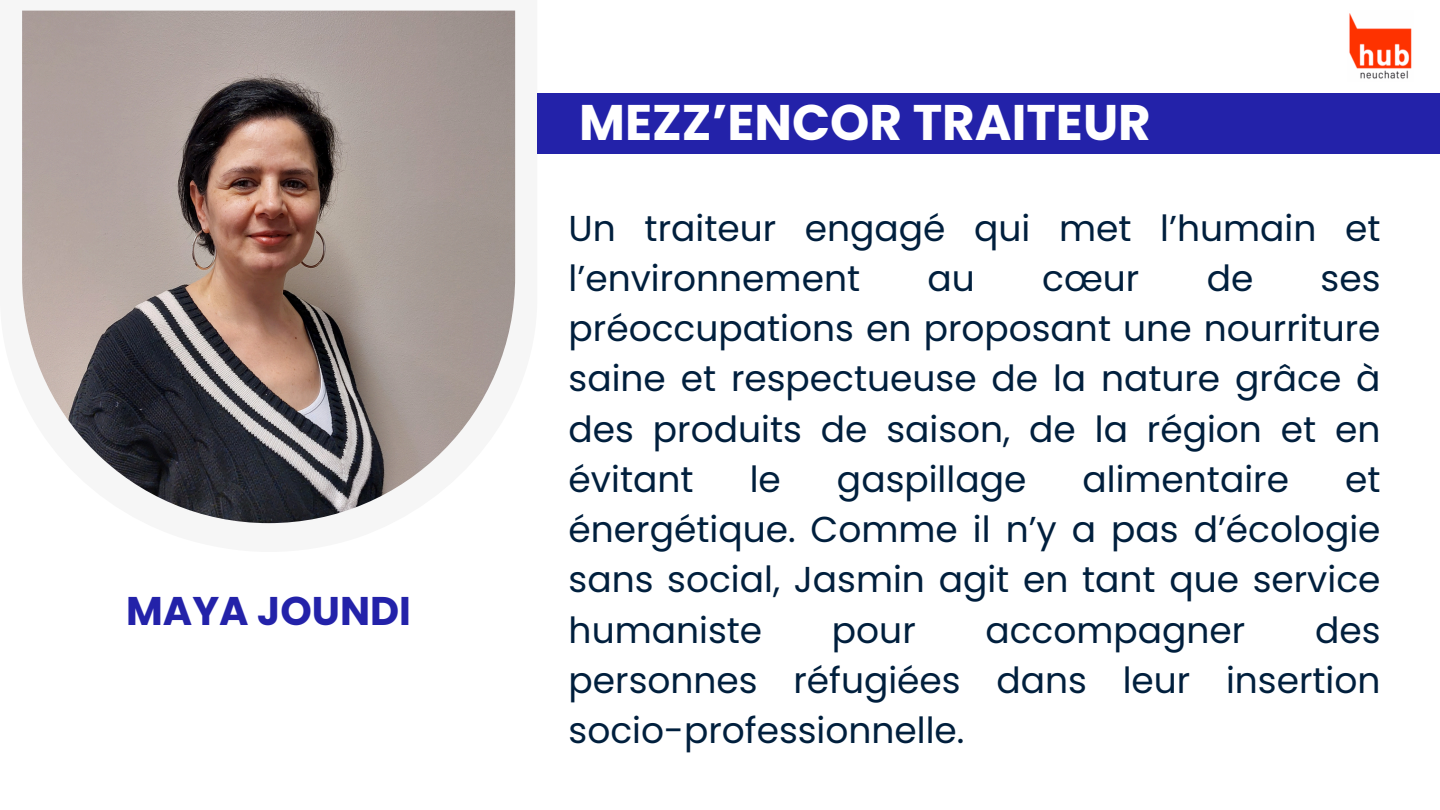
<style>
.page{position:relative;width:1440px;height:810px;background:#fff}
.page>*{position:absolute;margin:0;border:0;box-sizing:border-box;transform-origin:0 0}
.t1{font:700 50px "Poppins";color:#fff}
.t2{font:700 40px "Poppins";color:#2322a9}
.t3{font:36px/50.2px "Poppins";color:#001f3d;text-align:justify}
</style>
<div class="page">
<img style="left:22px;top:11px;width:493px;height:512px">
<div style="left:537px;top:93px;width:903px;height:61px;background:#2322a9"></div>
<img style="left:1349px;top:13px;width:63px;height:66px">
<p class="t2" style="left:126px;top:583px;width:286px">MAYA JOUNDI</p>
<h1 class="t1" style="left:579px;top:87px;width:573px">MEZZ’ENCOR TRAITEUR</h1>
<p class="t3" style="left:569px;top:203px;width:813px">Un traiteur engagé qui met l’humain et l’environnement</p>
<p class="t3" style="left:927px;top:253px;width:49px">au</p>
<p class="t3" style="left:1042px;top:253px;width:99px">cœur</p>
<p class="t3" style="left:1207px;top:253px;width:48px">de</p>
<p class="t3" style="left:569px;top:253px;width:813px;text-indent:752px">ses préoccupations en proposant une nourriture saine et respectueuse de la nature grâce à des produits de saison, de la région et en évitant</p>
<p class="t3" style="left:750px;top:454px;width:33px">le</p>
<p class="t3" style="left:837px;top:454px;width:191px">gaspillage</p>
<p class="t3" style="left:1082px;top:454px;width:208px">alimentaire</p>
<p class="t3" style="left:569px;top:454px;width:813px;text-indent:776px">et énergétique. Comme il n’y a pas d’écologie sans social, Jasmin agit en tant que service humaniste</p>
<p class="t3" style="left:569px;top:605px;width:813px;text-indent:746px">des personnes réfugiées dans leur insertion socio-professionnelle.</p>
<p class="t3" style="left:832px;top:605px;width:85px">pour</p>
<p class="t3" style="left:985px;top:605px;width:261px">accompagner</p>
</div>
